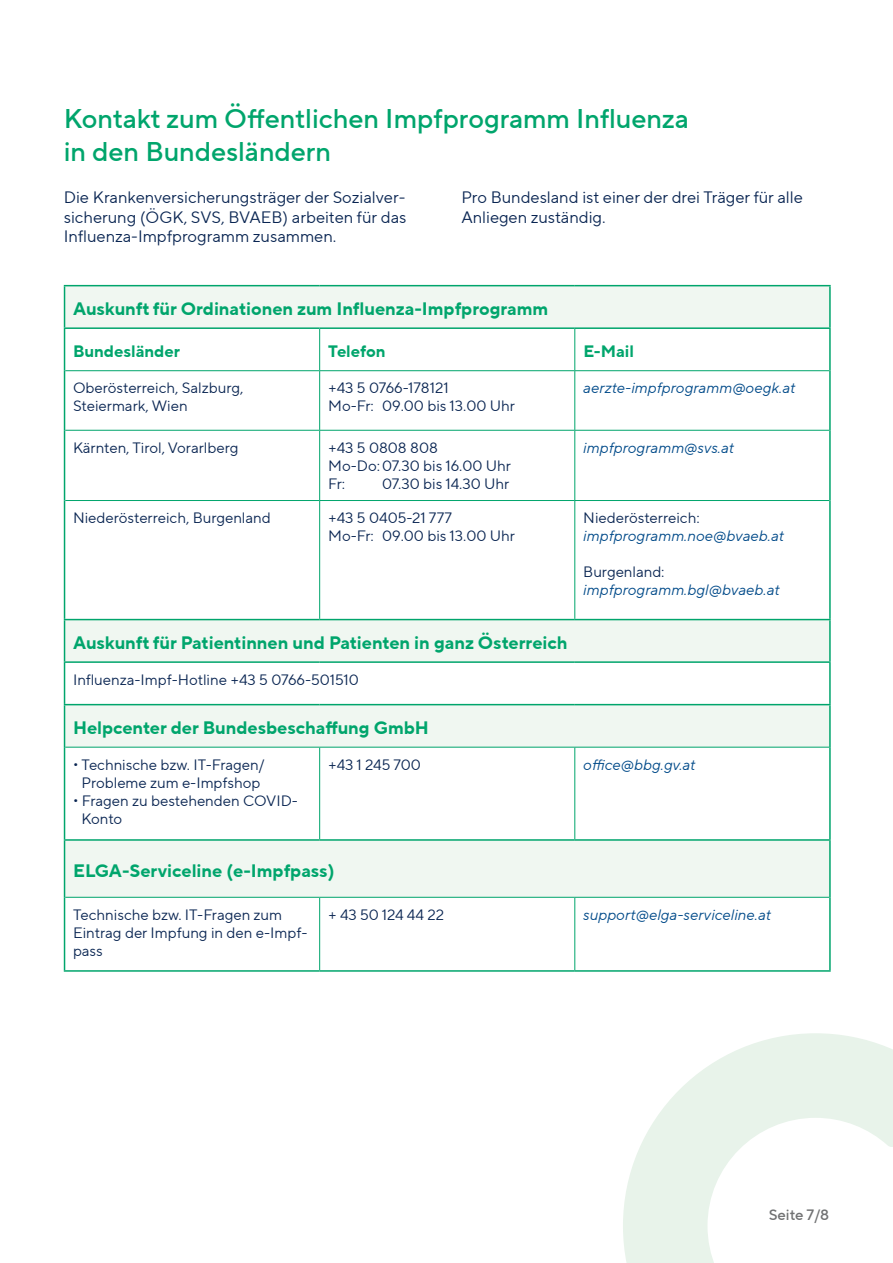
<style>
.page{position:relative;width:893px;height:1263px;background:#fff}
.page>*{position:absolute;margin:0;border:0;box-sizing:border-box;transform-origin:0 0}
.t1{font:500 27px/32.4px "TT Norms Pro";color:#00a56c}
.t2{font:700 18px "TT Norms Pro";color:#00a56c}
.t3{font:16.5px/19.8px "TT Norms Pro";color:#092552;text-align:justify}
.t4{font:700 16.5px "TT Norms Pro";color:#00a56c}
.t5{font:15px/18px "TT Norms Pro";color:#092552}
.t6{font:italic 15px "TT Norms Pro";color:#004a89}
.t7{font:500 15px "TT Norms Pro";color:#707172}
</style>
<div class="page">
<svg style="left:623px;top:1033px;width:270px;height:230px"></svg>
<svg style="left:65px;top:286px;width:764px;height:611px"></svg>
<hr style="left:64px;top:285px;width:256px;height:1px;background:#00a56c">
<hr style="left:64px;top:286px;width:1px;height:41px;background:#00a56c">
<hr style="left:320px;top:285px;width:255px;height:1px;background:#00a56c">
<hr style="left:575px;top:285px;width:256px;height:1px;background:#00a56c">
<hr style="left:829px;top:286px;width:2px;height:41px;background:#00a56c">
<hr style="left:64px;top:327px;width:256px;height:2px;background:#00a56c">
<hr style="left:64px;top:329px;width:1px;height:42px;background:#00a56c">
<hr style="left:320px;top:327px;width:255px;height:2px;background:#00a56c">
<hr style="left:575px;top:327px;width:256px;height:2px;background:#00a56c">
<hr style="left:829px;top:329px;width:2px;height:42px;background:#00a56c">
<hr style="left:64px;top:371px;width:1px;height:59px;background:#00a56c">
<hr style="left:829px;top:371px;width:2px;height:59px;background:#00a56c">
<hr style="left:64px;top:430px;width:1px;height:70px;background:#00a56c">
<hr style="left:829px;top:430px;width:2px;height:70px;background:#00a56c">
<hr style="left:64px;top:500px;width:1px;height:119px;background:#00a56c">
<hr style="left:829px;top:500px;width:2px;height:119px;background:#00a56c">
<hr style="left:64px;top:619px;width:256px;height:1px;background:#00a56c">
<hr style="left:64px;top:620px;width:1px;height:41px;background:#00a56c">
<hr style="left:320px;top:619px;width:255px;height:1px;background:#00a56c">
<hr style="left:575px;top:619px;width:256px;height:1px;background:#00a56c">
<hr style="left:829px;top:620px;width:2px;height:41px;background:#00a56c">
<hr style="left:64px;top:661px;width:256px;height:2px;background:#00a56c">
<hr style="left:64px;top:663px;width:1px;height:41px;background:#00a56c">
<hr style="left:320px;top:661px;width:255px;height:2px;background:#00a56c">
<hr style="left:575px;top:661px;width:256px;height:2px;background:#00a56c">
<hr style="left:829px;top:663px;width:2px;height:41px;background:#00a56c">
<hr style="left:64px;top:704px;width:256px;height:1px;background:#00a56c">
<hr style="left:64px;top:705px;width:1px;height:42px;background:#00a56c">
<hr style="left:320px;top:704px;width:255px;height:1px;background:#00a56c">
<hr style="left:575px;top:704px;width:256px;height:1px;background:#00a56c">
<hr style="left:829px;top:705px;width:2px;height:42px;background:#00a56c">
<hr style="left:64px;top:747px;width:1px;height:92px;background:#00a56c">
<hr style="left:829px;top:747px;width:2px;height:92px;background:#00a56c">
<hr style="left:64px;top:839px;width:256px;height:2px;background:#00a56c">
<hr style="left:64px;top:841px;width:1px;height:56px;background:#00a56c">
<hr style="left:320px;top:839px;width:255px;height:2px;background:#00a56c">
<hr style="left:575px;top:839px;width:256px;height:2px;background:#00a56c">
<hr style="left:829px;top:841px;width:2px;height:56px;background:#00a56c">
<hr style="left:64px;top:897px;width:1px;height:73px;background:#00a56c">
<hr style="left:829px;top:897px;width:2px;height:73px;background:#00a56c">
<hr style="left:64px;top:970px;width:256px;height:2px;background:#00a56c">
<hr style="left:320px;top:970px;width:255px;height:2px;background:#00a56c">
<hr style="left:575px;top:970px;width:256px;height:2px;background:#00a56c">
<hr style="left:319px;top:329px;width:1px;height:41px;background:#00a56c">
<hr style="left:574px;top:329px;width:1px;height:41px;background:#00a56c">
<hr style="left:65px;top:370px;width:255px;height:1px;background:#00a56c">
<hr style="left:320px;top:370px;width:255px;height:1px;background:#00a56c">
<hr style="left:319px;top:371px;width:1px;height:59px;background:#00a56c">
<hr style="left:575px;top:370px;width:254px;height:1px;background:#00a56c">
<hr style="left:574px;top:371px;width:1px;height:59px;background:#00a56c">
<hr style="left:65px;top:430px;width:255px;height:1px;background:#00a56c">
<hr style="left:320px;top:430px;width:255px;height:1px;background:#00a56c">
<hr style="left:319px;top:431px;width:1px;height:69px;background:#00a56c">
<hr style="left:575px;top:430px;width:254px;height:1px;background:#00a56c">
<hr style="left:574px;top:431px;width:1px;height:69px;background:#00a56c">
<hr style="left:65px;top:500px;width:255px;height:1px;background:#00a56c">
<hr style="left:320px;top:500px;width:255px;height:1px;background:#00a56c">
<hr style="left:319px;top:501px;width:1px;height:118px;background:#00a56c">
<hr style="left:575px;top:500px;width:254px;height:1px;background:#00a56c">
<hr style="left:574px;top:501px;width:1px;height:118px;background:#00a56c">
<hr style="left:65px;top:747px;width:255px;height:1px;background:#00a56c">
<hr style="left:320px;top:747px;width:255px;height:1px;background:#00a56c">
<hr style="left:319px;top:747px;width:1px;height:92px;background:#00a56c">
<hr style="left:575px;top:747px;width:254px;height:1px;background:#00a56c">
<hr style="left:574px;top:747px;width:1px;height:92px;background:#00a56c">
<hr style="left:65px;top:897px;width:255px;height:1px;background:#00a56c">
<hr style="left:320px;top:897px;width:255px;height:1px;background:#00a56c">
<hr style="left:319px;top:898px;width:1px;height:72px;background:#00a56c">
<hr style="left:575px;top:897px;width:254px;height:1px;background:#00a56c">
<hr style="left:574px;top:898px;width:1px;height:72px;background:#00a56c">
<h1 class="t1" style="left:64px;top:102px;width:627px">Kontakt zum Öffentlichen Impfprogramm Influenza in den Bundesländern</h1>
<p class="t3" style="left:64px;top:187px;width:344px">Die Krankenversicherungsträger der Sozialver&shy;sicherung (ÖGK, SVS, BVAEB) arbeiten für das Influenza-Impfprogramm zusammen.</p>
<p class="t3" style="left:461px;top:187px;width:343px">Pro Bundesland ist einer der drei Träger für alle<br>Anliegen zuständig.</p>
<p class="t2" style="left:73px;top:296px;width:477px">Auskunft für Ordinationen zum Influenza-Impfprogramm</p>
<p class="t4" style="left:73px;top:339px;width:108px">Bundesländer</p>
<p class="t4" style="left:328px;top:339px;width:59px">Telefon</p>
<p class="t4" style="left:583px;top:339px;width:52px">E-Mail</p>
<p class="t5" style="left:73px;top:379px;width:172px">Oberösterreich, Salzburg,<br>Steiermark, Wien</p>
<p class="t5" style="left:328px;top:379px;width:188px">+43 5 0766-178121<br>Mo-Fr: 09.00 bis 13.00 Uhr</p>
<p class="t6" style="left:583px;top:377px;width:214px">aerzte-impfprogramm@oegk.at</p>
<p class="t5" style="left:73px;top:439px;width:167px">Kärnten, Tirol, Vorarlberg</p>
<p class="t5" style="left:328px;top:439px;width:184px">+43 5 0808 808<br>Mo-Do:07.30 bis 16.00 Uhr<br>Fr:</p>
<p class="t6" style="left:583px;top:437px;width:152px">impfprogramm@svs.at</p>
<p class="t5" style="left:382px;top:475px;width:129px">07.30 bis 14.30 Uhr</p>
<p class="t5" style="left:73px;top:509px;width:199px">Niederösterreich, Burgenland</p>
<p class="t5" style="left:328px;top:509px;width:188px">+43 5 0405-21 777<br>Mo-Fr: 09.00 bis 13.00 Uhr</p>
<p class="t5" style="left:583px;top:509px;width:118px">Niederösterreich:</p>
<p class="t6" style="left:583px;top:525px;width:202px">impfprogramm.noe@bvaeb.at</p>
<p class="t5" style="left:583px;top:563px;width:83px">Burgenland:</p>
<p class="t6" style="left:583px;top:579px;width:198px">impfprogramm.bgl@bvaeb.at</p>
<p class="t2" style="left:73px;top:630px;width:496px">Auskunft für Patientinnen und Patienten in ganz Österreich</p>
<p class="t5" style="left:73px;top:670px;width:287px">Influenza-Impf-Hotline +43 5 0766-501510</p>
<p class="t2" style="left:73px;top:715px;width:357px">Helpcenter der Bundesbeschaffung GmbH</p>
<p class="t5" style="left:81px;top:755px;width:218px">Technische bzw. IT-Fragen/<br>Probleme zum e-Impfshop<br>Fragen zu bestehenden COVID-<br>Konto</p>
<p class="t5" style="left:328px;top:755px;width:94px">+43 1 245 700</p>
<p class="t6" style="left:583px;top:754px;width:114px">office@bbg.gv.at</p>
<p class="t2" style="left:73px;top:857px;width:263px">ELGA-Serviceline (e-Impfpass)</p>
<p class="t5" style="left:73px;top:906px;width:236px">Technische bzw. IT-Fragen zum<br>Eintrag der Impfung in den e-Impf&shy;pass</p>
<p class="t5" style="left:328px;top:906px;width:118px">+ 43 50 124 44 22</p>
<p class="t6" style="left:583px;top:904px;width:189px">support@elga-serviceline.at</p>
<p class="t7" style="left:769px;top:1204px;width:62px">Seite 7/8</p>
</div>
